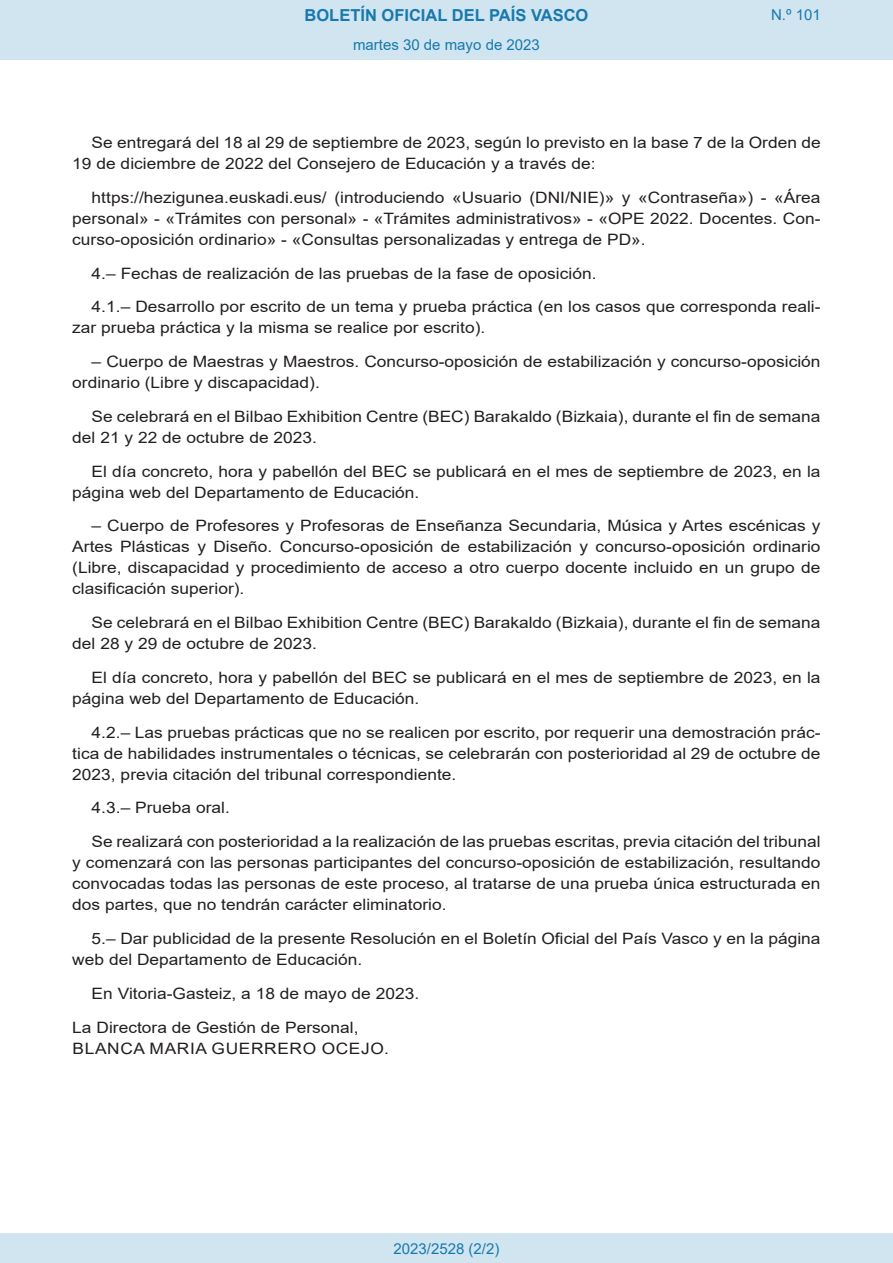
<style>
.page{position:relative;width:893px;height:1263px;background:#fff}
.page>*{position:absolute;margin:0;border:0;box-sizing:border-box;transform-origin:0 0}
.t1{font:700 16.5px "Arial";color:#1879ad}
.BOPVDetalle{font:15.6px/21px "Arial";color:#231f20;scale:1.11 1}
.BOPVFirmaLugFec{font:15.6px "Arial";color:#231f20;scale:1.11 1}
.BOPVFirmaPuesto{font:15.6px "Arial";color:#231f20;scale:1.11 1}
.BOPVFirmaNombre{font:15.6px "Arial";letter-spacing:.035em;color:#231f20;scale:1.11 1}
.Paginacion_Centro{font:15px "Arial";color:#1879ad}
</style>
<div class="page">
<div style="left:0;top:0;width:893px;height:60px;background:#d0e5f0"></div>
<div style="left:0;top:1233px;width:893px;height:30px;background:#d0e5f0"></div>
<p class="t1" style="left:305px;top:3px;width:285px">BOLETÍN OFICIAL DEL PAÍS VASCO</p>
<p class="Paginacion_Centro" style="left:353px;top:35px;width:188px">martes 30 de mayo de 2023</p>
<p class="Paginacion_Centro" style="left:771px;top:5px;width:51px">N.º 101</p>
<p class="BOPVDetalle" style="left:72px;top:132px;width:676px;text-indent:19px">Se entregará del 18 al 29 de septiembre de 2023, según lo previsto en la base 7 de la Orden de<br>19 de diciembre de 2022 del Consejero de Educación y a través de:</p>
<p class="BOPVDetalle" style="left:72px;top:187px;width:676px;text-align:justify;text-indent:19px">https://hezigunea.euskadi.eus/ (introduciendo «Usuario (DNI/NIE)» y «Contraseña») - «Área personal» - «Trámites con personal» - «Trámites administrativos» - «OPE 2022. Docentes. Con&shy;curso-oposición ordinario» - «Consultas personalizadas y entrega de PD».</p>
<p class="BOPVDetalle" style="left:92px;top:263px;width:456px">4.– Fechas de realización de las pruebas de la fase de oposición.</p>
<p class="BOPVDetalle" style="left:72px;top:296px;width:676px;text-indent:19px">4.1.– Desarrollo por escrito de un tema y prueba práctica (en los casos que corresponda reali&shy;zar prueba práctica y la misma se realice por escrito).</p>
<p class="BOPVDetalle" style="left:72px;top:351px;width:676px;text-indent:19px">– Cuerpo de Maestras y Maestros. Concurso-oposición de estabilización y concurso-oposición ordinario (Libre y discapacidad).</p>
<p class="BOPVDetalle" style="left:72px;top:406px;width:676px;text-indent:19px">Se celebrará en el Bilbao Exhibition Centre (BEC) Barakaldo (Bizkaia), durante el fin de semana del 21 y 22 de octubre de 2023.</p>
<p class="BOPVDetalle" style="left:72px;top:461px;width:676px;text-indent:19px">El día concreto, hora y pabellón del BEC se publicará en el mes de septiembre de 2023, en la página web del Departamento de Educación.</p>
<p class="BOPVDetalle" style="left:72px;top:515px;width:676px;text-align:justify;text-indent:19px">– Cuerpo de Profesores y Profesoras de Enseñanza Secundaria, Música y Artes escénicas y Artes Plásticas y Diseño. Concurso-oposición de estabilización y concurso-oposición ordinario (Libre, discapacidad y procedimiento de acceso a otro cuerpo docente incluido en un grupo de clasificación superior).</p>
<p class="BOPVDetalle" style="left:72px;top:612px;width:676px;text-indent:19px">Se celebrará en el Bilbao Exhibition Centre (BEC) Barakaldo (Bizkaia), durante el fin de semana del 28 y 29 de octubre de 2023.</p>
<p class="BOPVDetalle" style="left:72px;top:667px;width:676px;text-indent:19px">El día concreto, hora y pabellón del BEC se publicará en el mes de septiembre de 2023, en la página web del Departamento de Educación.</p>
<p class="BOPVDetalle" style="left:72px;top:722px;width:676px;text-align:justify;text-indent:19px">4.2.– Las pruebas prácticas que no se realicen por escrito, por requerir una demostración prác&shy;tica de habilidades instrumentales o técnicas, se celebrarán con posterioridad al 29 de octubre de 2023, previa citación del tribunal correspondiente.</p>
<p class="BOPVDetalle" style="left:92px;top:797px;width:126px">4.3.– Prueba oral.</p>
<p class="BOPVDetalle" style="left:72px;top:831px;width:676px;text-align:justify;text-indent:19px">Se realizará con posterioridad a la realización de las pruebas escritas, previa citación del tribunal y comenzará con las personas participantes del concurso-oposición de estabilización, resultando convocadas todas las personas de este proceso, al tratarse de una prueba única estructurada en dos partes, que no tendrán carácter eliminatorio.</p>
<p class="BOPVDetalle" style="left:72px;top:928px;width:676px;text-indent:19px">5.– Dar publicidad de la presente Resolución en el Boletín Oficial del País Vasco y en la página web del Departamento de Educación.</p>
<p class="BOPVFirmaLugFec" style="left:92px;top:982px;width:297px">En Vitoria-Gasteiz, a 18 de mayo de 2023.</p>
<p class="BOPVFirmaPuesto" style="left:72px;top:1016px;width:259px">La Directora de Gestión de Personal,</p>
<p class="BOPVFirmaNombre" style="left:73px;top:1037px;width:287px">BLANCA MARIA GUERRERO OCEJO.</p>
<p class="Paginacion_Centro" style="left:393px;top:1238px;width:107px">2023/2528 (2/2)</p>
</div>
